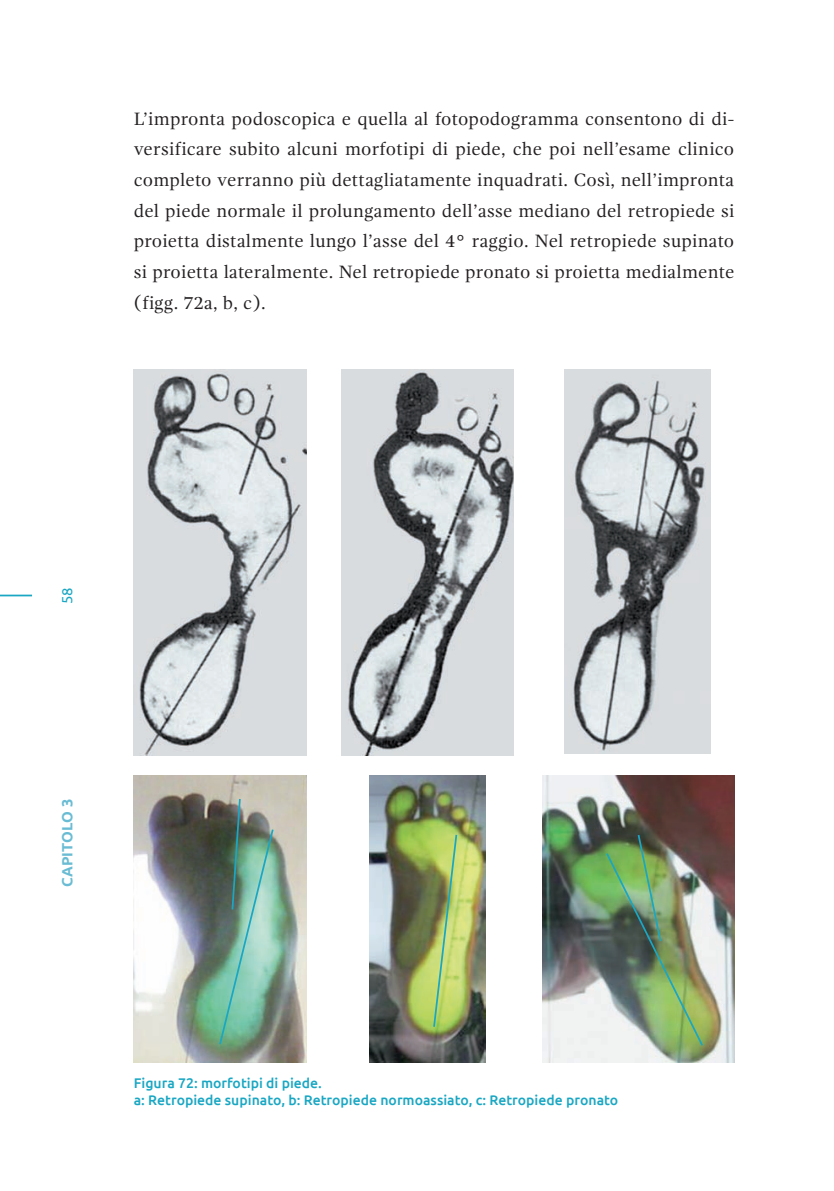
<style>
.page{position:relative;width:834px;height:1191px;background:#fff}
.page>*{position:absolute;margin:0;border:0;box-sizing:border-box;transform-origin:0 0}
.t1{font:18.38px/30.6px "Gandhi Serif";letter-spacing:.01em;color:#231f20;text-align:justify}
.t2{font:700 14.88px "Ubuntu";letter-spacing:.01em;color:#69bcd3}
.t3{font:14.88px "Ubuntu";color:#1aa7c3}
.t4{font:500 14px/17.5px "Ubuntu";color:#1aa7c3}
</style>
<div class="page">
<hr style="left:0;top:594px;width:32px;height:2px;background:#1aa7c3">
<img style="left:134px;top:370px;width:172px;height:385px">
<img style="left:134px;top:775px;width:172px;height:286px">
<img style="left:341px;top:370px;width:172px;height:385px">
<img style="left:370px;top:775px;width:115px;height:286px">
<img style="left:564px;top:370px;width:146px;height:383px">
<img style="left:543px;top:775px;width:191px;height:286px">
<img style="left:604px;top:832px;width:100px;height:215px">
<svg style="left:432px;top:832px;width:26px;height:196px;background:#aac36c"></svg>
<img style="left:218px;top:797px;width:57px;height:249px">
<p class="t1" style="left:134px;top:103px;width:602px">L’impronta podoscopica e quella al fotopodogramma consentono di di&shy;versificare subito alcuni morfotipi di piede, che poi nell’esame clinico completo verranno più dettagliatamente inquadrati. Così, nell’impronta del piede normale il prolungamento dell’asse mediano del retropiede si proietta distalmente lungo l’asse del 4° raggio. Nel retropiede supinato si proietta lateralmente. Nel retropiede pronato si proietta medialmente (figg. 72a, b, c).</p>
<p class="t3" style="left:58px;top:603px;width:18px;rotate:-90deg">58</p>
<p class="t2" style="left:58px;top:887px;width:90px;rotate:-90deg">CAPITOLO 3</p>
<p class="t4" style="left:134px;top:1073px;width:486px">Figura 72: morfotipi di piede.<br>a: Retropiede supinato, b: Retropiede normoassiato, c: Retropiede pronato</p>
</div>
